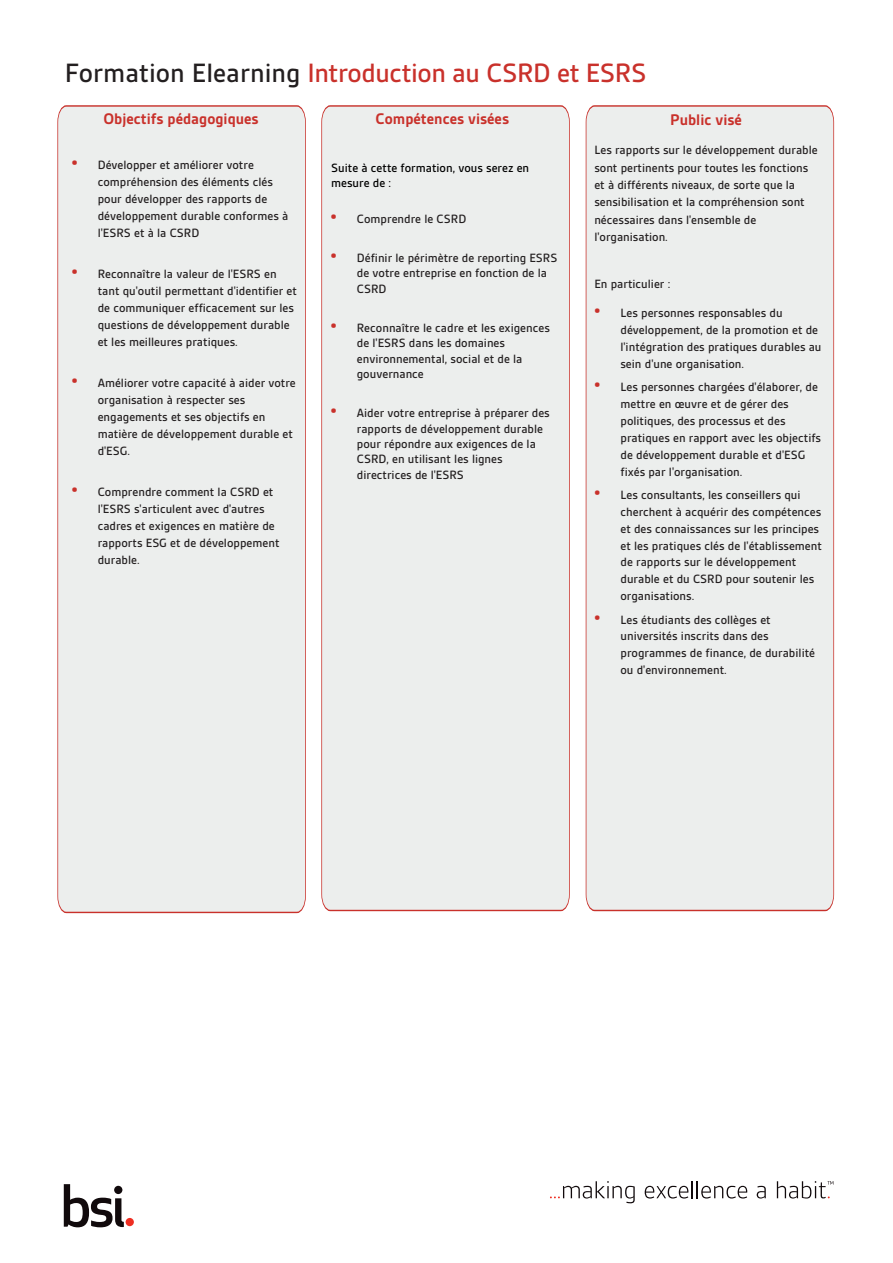
<style>
.page{position:relative;width:893px;height:1263px;background:#fff}
.page>*{position:absolute;margin:0;border:0;box-sizing:border-box;transform-origin:0 0}
.BSI_body_copy{font:500 28.5px "BSI Gesta";letter-spacing:-.015em;color:#c9312b}
.BSI_body_copy-2{font:700 16.5px "BSI Gesta";color:#c9312b}
.Bullet_list{font:500 12.9px/16.8px "BSI Gesta";color:#231f20}
.t1{font:500 12.9px/15.5px "BSI Gesta";color:#000}
.s1{color:#231f20}
.s2{font-weight:700;font-size:19.5px;color:#c9312b}
</style>
<div class="page">
<div style="left:57px;top:105px;width:249px;height:809px;background:#eceeed"></div>
<div style="left:321px;top:105px;width:249px;height:807px;background:#eceeed"></div>
<div style="left:585px;top:105px;width:249px;height:807px;background:#eceeed"></div>
<svg style="left:64px;top:1184px;width:60px;height:43px"></svg>
<div style="left:126px;top:1218px;width:8px;height:8px;background:#ee2e22;border-radius:50%"></div>
<svg style="left:550px;top:1181px;width:85px;height:22px"></svg>
<svg style="left:645px;top:1181px;width:102px;height:17px"></svg>
<svg style="left:757px;top:1186px;width:9px;height:12px"></svg>
<svg style="left:777px;top:1181px;width:56px;height:17px"></svg>
<p class="BSI_body_copy" style="left:65px;top:58px;width:583px"><span class="s1">Formation Elearning</span> Introduction au CSRD et ESRS</p>
<p class="BSI_body_copy-2" style="left:103px;top:109px;width:157px">Objectifs pédagogiques</p>
<p class="BSI_body_copy-2" style="left:376px;top:109px;width:135px">Compétences visées</p>
<p class="BSI_body_copy-2" style="left:670px;top:110px;width:73px">Public visé</p>
<p class="Bullet_list" style="left:594px;top:141px;width:225px;line-height:17.4px">Les rapports sur le développement durable sont pertinents pour toutes les fonctions et à différents niveaux, de sorte que la sensibilisation et la compréhension sont nécessaires dans l'ensemble de l'organisation.</p>
<p class="Bullet_list" style="left:594px;top:275px;width:77px">En particulier :</p>
<p class="Bullet_list" style="left:620px;top:305px;width:203px;text-indent:-27px"><span class="s2">•</span> Les personnes responsables du développement, de la promotion et de l'intégration des pratiques durables au sein d'une organisation.</p>
<p class="Bullet_list" style="left:620px;top:379px;width:202px;text-indent:-27px"><span class="s2">•</span> Les personnes chargées d'élaborer, de mettre en œuvre et de gérer des politiques, des processus et des pratiques en rapport avec les objectifs de développement durable et d'ESG fixés par l'organisation.</p>
<p class="Bullet_list" style="left:620px;top:486px;width:203px;text-indent:-27px"><span class="s2">•</span> Les consultants, les conseillers qui cherchent à acquérir des compétences et des connaissances sur les principes et les pratiques clés de l'établissement de rapports sur le développement durable et du CSRD pour soutenir les organisations.</p>
<p class="Bullet_list" style="left:620px;top:611px;width:196px;text-indent:-27px"><span class="s2">•</span> Les étudiants des collèges et universités inscrits dans des programmes de finance, de durabilité ou d'environnement.</p>
<p class="Bullet_list" style="left:98px;top:156px;width:192px;text-indent:-27px"><span class="s2">•</span> Développer et améliorer votre compréhension des éléments clés pour développer des rapports de développement durable conformes à l'ESRS et à la CSRD</p>
<p class="Bullet_list" style="left:98px;top:265px;width:201px;text-indent:-27px"><span class="s2">•</span> Reconnaître la valeur de l'ESRS en tant qu'outil permettant d'identifier et de communiquer efficacement sur les questions de développement durable et les meilleures pratiques.</p>
<p class="Bullet_list" style="left:98px;top:374px;width:200px;text-indent:-27px"><span class="s2">•</span> Améliorer votre capacité à aider votre organisation à respecter ses engagements et ses objectifs en matière de développement durable et d'ESG.</p>
<p class="Bullet_list" style="left:98px;top:483px;width:183px;text-indent:-27px"><span class="s2">•</span> Comprendre comment la CSRD et l'ESRS s'articulent avec d'autres cadres et exigences en matière de rapports ESG et de développement durable.</p>
<p class="t1" style="left:331px;top:160px;width:199px">Suite à cette formation, vous serez en mesure de :</p>
<p class="Bullet_list" style="left:330px;top:210px;width:138px"><span class="s2">•</span> Comprendre le CSRD</p>
<p class="Bullet_list" style="left:357px;top:250px;width:202px;line-height:15.3px;text-indent:-27px"><span class="s2">•</span> Définir le périmètre de reporting ESRS de votre entreprise en fonction de la<br>CSRD</p>
<p class="Bullet_list" style="left:357px;top:320px;width:195px;line-height:15.3px;text-indent:-27px"><span class="s2">•</span> Reconnaître le cadre et les exigences de l'ESRS dans les domaines environnemental, social et de la gouvernance</p>
<p class="Bullet_list" style="left:357px;top:406px;width:194px;line-height:15.5px;text-indent:-27px"><span class="s2">•</span> Aider votre entreprise à préparer des rapports de développement durable pour répondre aux exigences de la<br>CSRD, en utilisant les lignes directrices de l'ESRS</p>
</div>
